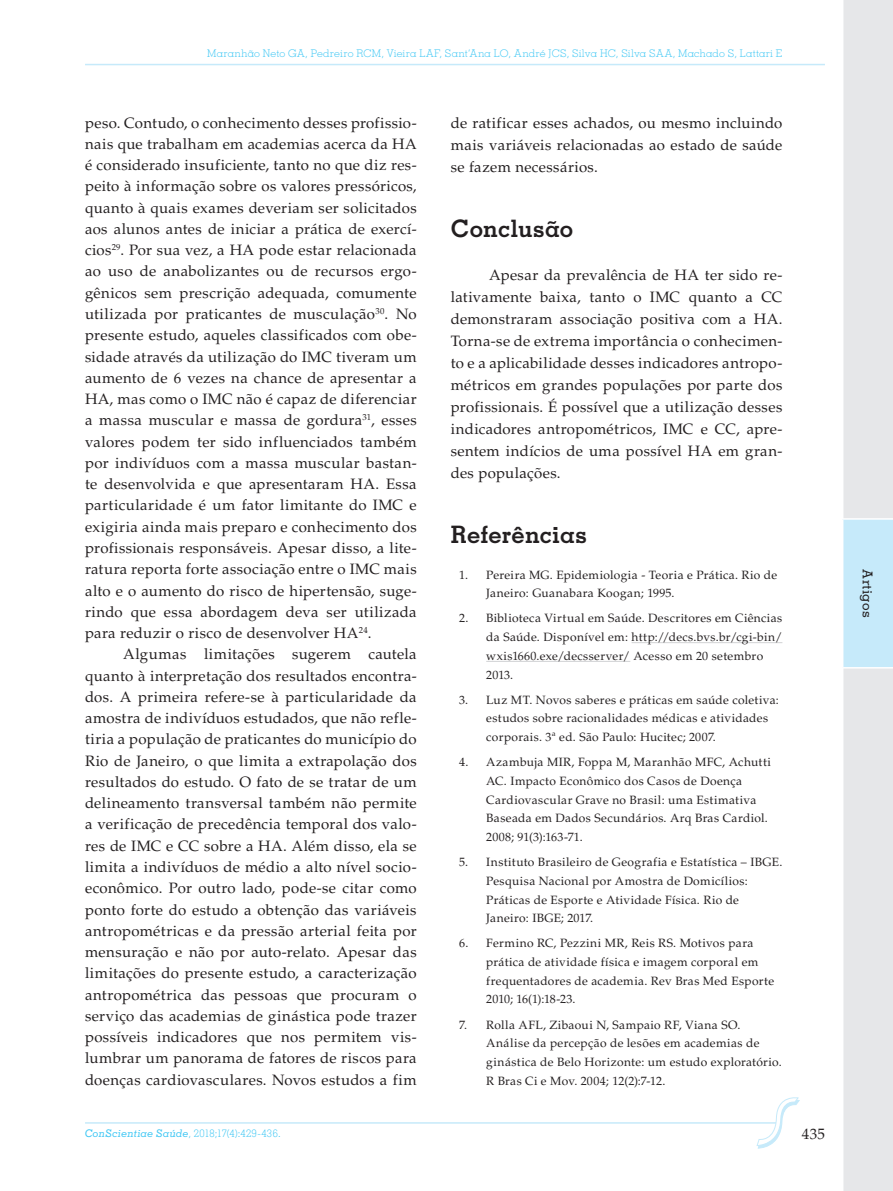
<style>
.page{position:relative;width:893px;height:1191px;background:#fff}
.page>*{position:absolute;margin:0;border:0;box-sizing:border-box;transform-origin:0 0}
.CS_Subtitulo{font:700 24px "Memphis LT Std";letter-spacing:.005em;color:#231f20}
.CS_Normal{font:15px/21.3px "Palatino LT Std";letter-spacing:.025em;color:#231f20;text-align:justify}
.t1{font:500 13.5px "Memphis LT Std";letter-spacing:.02em;color:#231f20}
.CS_Referencias{font:12px/18.8px "Palatino LT Std";letter-spacing:.03em;color:#231f20}
.t2{font:300 10.5px "Memphis LT Std";letter-spacing:.015em;color:#40c7f4}
.s1{font-weight:500;font-style:italic}
</style>
<div class="page">
<hr style="left:85px;top:64px;width:740px;height:1px;background:#c6eafa">
<hr style="left:85px;top:1122px;width:693px;height:1px;background:#c6eafa">
<svg style="left:757px;top:1097px;width:42px;height:51px"></svg>
<div style="left:843px;top:0;width:50px;height:1191px;background:#e6e7e9"></div>
<div style="left:843px;top:519px;width:50px;height:149px;background:#c6eafa"></div>
<hr style="left:842px;top:518px;width:51px;height:1px;background:#fff">
<hr style="left:842px;top:667px;width:51px;height:1px;background:#fff">
<hr style="left:632px;top:642px;width:150px;height:1px;background:#d1d2d4">
<hr style="left:486px;top:661px;width:144px;height:1px;background:#d1d2d4">
<p class="t2" style="left:207px;top:47px;width:577px">Maranhão Neto GA, Pedreiro RCM, Vieira LAF, Sant’Ana LO, André JCS, Silva HC, Silva SAA, Machado S, Lattari E</p>
<p class="CS_Normal" style="left:85px;top:112px;width:333px">peso. Contudo, o conhecimento desses profissio&shy;nais que trabalham em academias acerca da HA é considerado insuficiente, tanto no que diz res&shy;peito à informação sobre os valores pressóricos, quanto à quais exames deveriam ser solicitados aos alunos antes de iniciar a prática de exercí&shy;cios<sup>29</sup>. Por sua vez, a HA pode estar relacionada ao uso de anabolizantes ou de recursos ergo&shy;gênicos sem prescrição adequada, comumente utilizada por praticantes de musculação<sup>30</sup>. No presente estudo, aqueles classificados com obe&shy;sidade através da utilização do IMC tiveram um aumento de 6 vezes na chance de apresentar a HA, mas como o IMC não é capaz de diferenciar a massa muscular e massa de gordura<sup>31</sup>, esses valores podem ter sido influenciados também por indivíduos com a massa muscular bastan&shy;te desenvolvida e que apresentaram HA. Essa particularidade é um fator limitante do IMC e exigiria ainda mais preparo e conhecimento dos profissionais responsáveis. Apesar disso, a lite&shy;ratura reporta forte associação entre o IMC mais alto e o aumento do risco de hipertensão, suge&shy;rindo que essa abordagem deva ser utilizada para reduzir o risco de desenvolver HA<sup>24</sup>.</p>
<p class="CS_Normal" style="left:85px;top:644px;width:333px;text-indent:38px">Algumas limitações sugerem cautela quanto à interpretação dos resultados encontra&shy;dos. A primeira refere-se à particularidade da amostra de indivíduos estudados, que não refle&shy;tiria a população de praticantes do município do Rio de Janeiro, o que limita a extrapolação dos resultados do estudo. O fato de se tratar de um delineamento transversal também não permite a verificação de precedência temporal dos valo&shy;res de IMC e CC sobre a HA. Além disso, ela se limita a indivíduos de médio a alto nível socio&shy;econômico. Por outro lado, pode-se citar como ponto forte do estudo a obtenção das variáveis antropométricas e da pressão arterial feita por mensuração e não por auto-relato. Apesar das limitações do presente estudo, a caracterização antropométrica das pessoas que procuram o serviço das academias de ginástica pode trazer possíveis indicadores que nos permitem vis&shy;lumbrar um panorama de fatores de riscos para doenças cardiovasculares. Novos estudos a fim</p>
<p class="CS_Normal" style="left:451px;top:112px;width:333px;line-height:21.9px">de ratificar esses achados, ou mesmo incluindo mais variáveis relacionadas ao estado de saúde se fazem necessários.</p>
<p class="CS_Subtitulo" style="left:451px;top:213px;width:124px">Conclusão</p>
<p class="CS_Normal" style="left:451px;top:264px;width:333px;line-height:21.9px;text-indent:38px">Apesar da prevalência de HA ter sido re&shy;lativamente baixa, tanto o IMC quanto a CC demonstraram associação positiva com a HA.<br>Torna-se de extrema importância o conhecimen&shy;to e a aplicabilidade desses indicadores antropo&shy;métricos em grandes populações por parte dos profissionais. É possível que a utilização desses indicadores antropométricos, IMC e CC, apre&shy;sentem indícios de uma possível HA em gran&shy;des populações.</p>
<p class="CS_Subtitulo" style="left:451px;top:519px;width:138px">Referências</p>
<p class="CS_Referencias" style="left:486px;top:565px;width:292px;text-indent:-27px">1. Pereira MG. Epidemiologia - Teoria e Prática. Rio de<br>Janeiro: Guanabara Koogan; 1995.</p>
<p class="CS_Referencias" style="left:486px;top:609px;width:298px;text-indent:-27px">2. Biblioteca Virtual em Saúde. Descritores em Ciências da Saúde. Disponível em: http://decs.bvs.br/cgi-bin/ wxis1660.exe/decsserver/ Acesso em 20 setembro 2013.</p>
<p class="CS_Referencias" style="left:486px;top:690px;width:294px;text-indent:-27px">3. Luz MT. Novos saberes e práticas em saúde coletiva: estudos sobre racionalidades médicas e atividades corporais. 3ª ed. São Paulo: Hucitec; 2007.</p>
<p class="CS_Referencias" style="left:486px;top:753px;width:286px;text-indent:-27px">4. Azambuja MIR, Foppa M, Maranhão MFC, Achutti AC. Impacto Econômico dos Casos de Doença Cardiovascular Grave no Brasil: uma Estimativa Baseada em Dados Secundários. Arq Bras Cardiol.<br>2008; 91(3):163-71.</p>
<p class="CS_Referencias" style="left:486px;top:853px;width:298px;text-indent:-27px">5. Instituto Brasileiro de Geografia e Estatística – IBGE.<br>Pesquisa Nacional por Amostra de Domicílios:<br>Práticas de Esporte e Atividade Física. Rio de Janeiro: IBGE; 2017.</p>
<p class="CS_Referencias" style="left:486px;top:934px;width:289px;text-indent:-27px">6. Fermino RC, Pezzini MR, Reis RS. Motivos para prática de atividade física e imagem corporal em frequentadores de academia. Rev Bras Med Esporte 2010; 16(1):18-23.</p>
<p class="CS_Referencias" style="left:486px;top:1015px;width:297px;text-indent:-27px">7. Rolla AFL, Zibaoui N, Sampaio RF, Viana SO.<br>Análise da percepção de lesões em academias de ginástica de Belo Horizonte: um estudo exploratório.<br>R Bras Ci e Mov. 2004; 12(2):7-12.</p>
<p class="t2" style="left:85px;top:1127px;width:197px"><span class="s1">ConScientiae Saúde</span>, 2018;17(4):429-436.</p>
<p class="CS_Normal" style="left:802px;top:1123px;width:25px">435</p>
<p class="t1" style="left:876px;top:569px;width:50px;rotate:90deg">Artigos</p>
</div>
